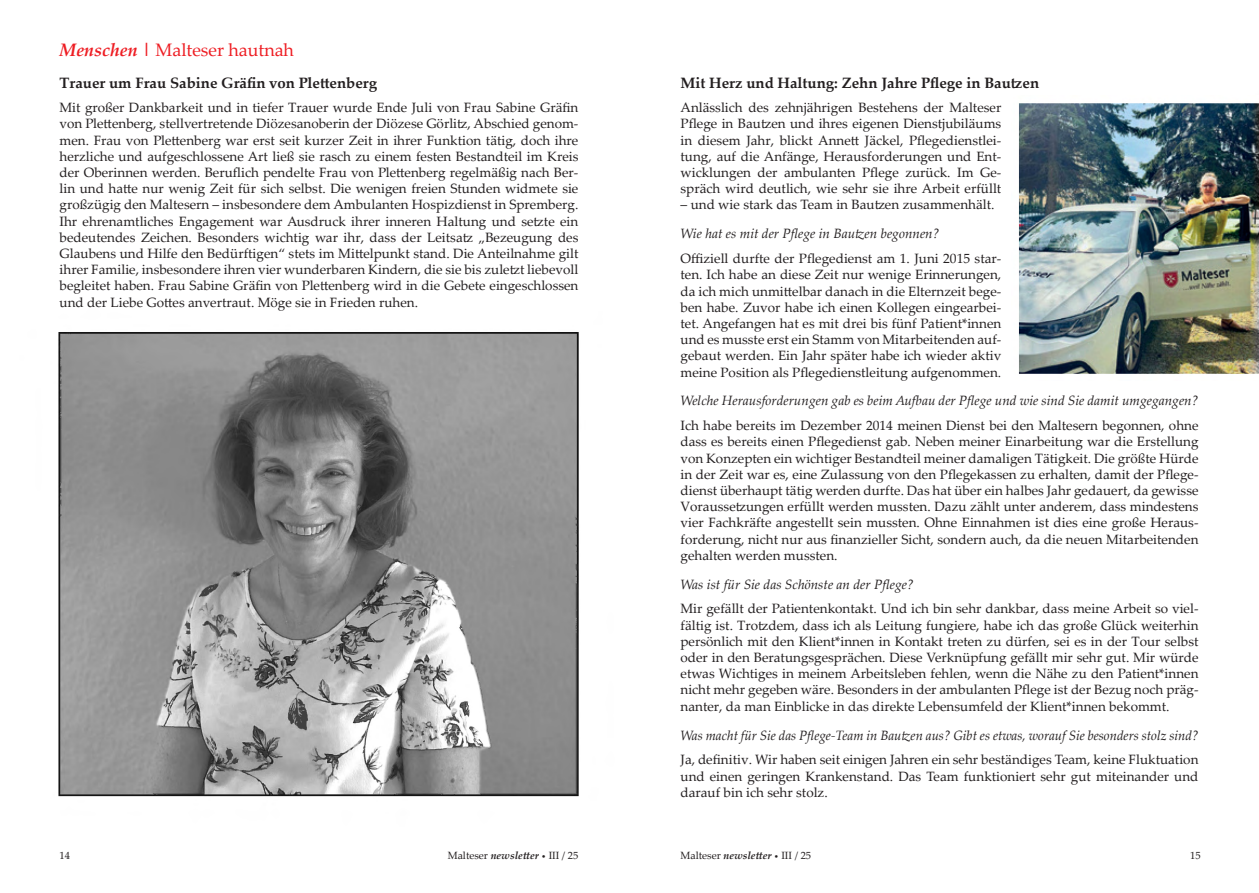
<style>
.page{position:relative;width:1259px;height:893px;background:#fff}
.page>*{position:absolute;margin:0;border:0;box-sizing:border-box;transform-origin:0 0}
.t1{font:18px "Palatino Linotype";color:#ee1d23}
.t2{font:700 15px "Palatino Linotype";color:#231f20}
.t3{font:13.5px/16.2px "Palatino Linotype";color:#231f20;text-align:justify}
.t4{font:italic 13.5px "Palatino Linotype";color:#231f20}
.t5{font:10.5px "Palatino Linotype";color:#231f20}
.s1{font-weight:700;font-style:italic}
.s2{font-size:7.5px}
</style>
<div class="page">
<img style="left:58px;top:103px;width:1201px;height:694px">
<img style="left:1012px;top:103px;width:246px;height:278px">
<h1 class="t1" style="left:60px;top:37px;width:236px"><span class="s1">Menschen |</span> Malteser hautnah</h1>
<p class="t2" style="left:60px;top:72px;width:319px">Trauer um Frau Sabine Gräfin von Plettenberg</p>
<p class="t3" style="left:60px;top:99px;width:520px">Mit großer Dankbarkeit und in tiefer Trauer wurde Ende Juli von Frau Sabine Gräfin von Plettenberg, stellvertretende Diözesanoberin der Diözese Görlitz, Abschied genom&shy;men. Frau von Plettenberg war erst seit kurzer Zeit in ihrer Funktion tätig, doch ihre herzliche und aufgeschlossene Art ließ sie rasch zu einem festen Bestandteil im Kreis der Oberinnen werden. Beruflich pendelte Frau von Plettenberg regelmäßig nach Ber&shy;lin und hatte nur wenig Zeit für sich selbst. Die wenigen freien Stunden widmete sie großzügig den Maltesern – insbesondere dem Ambulanten Hospizdienst in Spremberg.<br>Ihr ehrenamtliches Engagement war Ausdruck ihrer inneren Haltung und setzte ein bedeutendes Zeichen. Besonders wichtig war ihr, dass der Leitsatz „Bezeugung des Glaubens und Hilfe den Bedürftigen“ stets im Mittelpunkt stand. Die Anteilnahme gilt ihrer Familie, insbesondere ihren vier wunderbaren Kindern, die sie bis zuletzt liebevoll begleitet haben. Frau Sabine Gräfin von Plettenberg wird in die Gebete eingeschlossen und der Liebe Gottes anvertraut. Möge sie in Frieden ruhen.</p>
<p class="t2" style="left:680px;top:72px;width:360px">Mit Herz und Haltung: Zehn Jahre Pflege in Bautzen</p>
<p class="t3" style="left:680px;top:99px;width:322px">Anlässlich des zehnjährigen Bestehens der Malteser Pflege in Bautzen und ihres eigenen Dienstjubiläums in diesem Jahr, blickt Annett Jäckel, Pflegedienstlei&shy;tung, auf die Anfänge, Herausforderungen und Ent&shy;wicklungen der ambulanten Pflege zurück. Im Ge&shy;spräch wird deutlich, wie sehr sie ihre Arbeit erfüllt</p>
<p class="t3" style="left:680px;top:196px;width:315px">– und wie stark das Team in Bautzen zusammenhält.</p>
<p class="t4" style="left:680px;top:224px;width:260px">Wie hat es mit der Pflege in Bautzen begonnen?</p>
<p class="t3" style="left:680px;top:250px;width:322px">Offiziell durfte der Pflegedienst am 1. Juni 2015 star&shy;ten. Ich habe an diese Zeit nur wenige Erinnerungen, da ich mich unmittelbar danach in die Elternzeit bege&shy;ben habe. Zuvor habe ich einen Kollegen eingearbei&shy;tet. Angefangen hat es mit drei bis fünf Patient*innen und es musste erst ein Stamm von Mitarbeitenden auf&shy;gebaut werden. Ein Jahr später habe ich wieder aktiv meine Position als Pflegedienstleitung aufgenommen.</p>
<p class="t4" style="left:680px;top:391px;width:519px">Welche Herausforderungen gab es beim Aufbau der Pflege und wie sind Sie damit umgegangen?</p>
<p class="t3" style="left:680px;top:417px;width:519px">Ich habe bereits im Dezember 2014 meinen Dienst bei den Maltesern begonnen, ohne dass es bereits einen Pflegedienst gab. Neben meiner Einarbeitung war die Erstellung von Konzepten ein wichtiger Bestandteil meiner damaligen Tätigkeit. Die größte Hürde in der Zeit war es, eine Zulassung von den Pflegekassen zu erhalten, damit der Pflege&shy;dienst überhaupt tätig werden durfte. Das hat über ein halbes Jahr gedauert, da gewisse Voraussetzungen erfüllt werden mussten. Dazu zählt unter anderem, dass mindestens vier Fachkräfte angestellt sein mussten. Ohne Einnahmen ist dies eine große Heraus&shy;forderung, nicht nur aus finanzieller Sicht, sondern auch, da die neuen Mitarbeitenden gehalten werden mussten.</p>
<p class="t4" style="left:680px;top:574px;width:235px">Was ist für Sie das Schönste an der Pflege?</p>
<p class="t3" style="left:680px;top:600px;width:519px">Mir gefällt der Patientenkontakt. Und ich bin sehr dankbar, dass meine Arbeit so viel&shy;fältig ist. Trotzdem, dass ich als Leitung fungiere, habe ich das große Glück weiterhin persönlich mit den Klient*innen in Kontakt treten zu dürfen, sei es in der Tour selbst oder in den Beratungsgesprächen. Diese Verknüpfung gefällt mir sehr gut. Mir würde etwas Wichtiges in meinem Arbeitsleben fehlen, wenn die Nähe zu den Patient*innen nicht mehr gegeben wäre. Besonders in der ambulanten Pflege ist der Bezug noch präg&shy;nanter, da man Einblicke in das direkte Lebensumfeld der Klient*innen bekommt.</p>
<p class="t4" style="left:680px;top:725px;width:519px">Was macht für Sie das Pflege-Team in Bautzen aus? Gibt es etwas, worauf Sie besonders stolz sind?</p>
<p class="t3" style="left:680px;top:751px;width:519px">Ja, definitiv. Wir haben seit einigen Jahren ein sehr beständiges Team, keine Fluktuation und einen geringen Krankenstand. Das Team funktioniert sehr gut miteinander und darauf bin ich sehr stolz.</p>
<p class="t5" style="left:60px;top:848px;width:12px">14</p>
<p class="t5" style="left:448px;top:848px;width:132px">Malteser <span class="s1">newsletter</span> <span class="s2">•</span> III / 25</p>
<p class="t5" style="left:680px;top:848px;width:132px">Malteser <span class="s1">newsletter</span> <span class="s2">•</span> III / 25</p>
<p class="t5" style="left:1190px;top:848px;width:12px">15</p>
</div>
